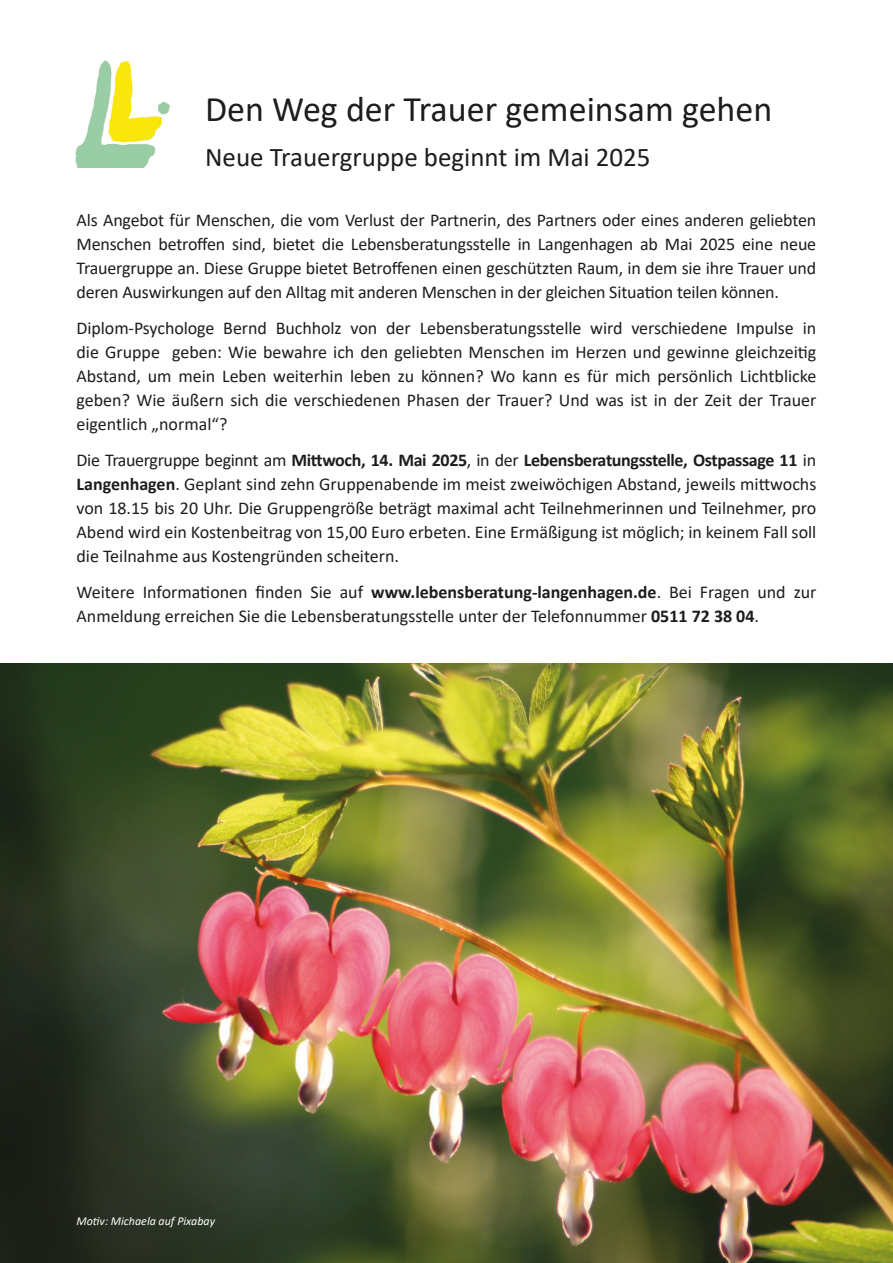
<style>
.page{position:relative;width:893px;height:1263px;background:#fff}
.page>*{position:absolute;margin:0;border:0;box-sizing:border-box;transform-origin:0 0}
.t1{font:36px "Calibri";color:#1d1d1b}
.t2{font:27px "Calibri";color:#1d1d1b}
.t3{font:18px/24px "Calibri";color:#1d1d1b;text-align:justify}
.t4{font:italic 12px "Calibri";color:#fff}
.s1{font-weight:700}
</style>
<div class="page">
<img style="left:76px;top:60px;width:93px;height:108px">
<img style="left:0;top:663px;width:893px;height:600px">
<h1 class="t1" style="left:205px;top:84px;width:569px">Den Weg der Trauer gemeinsam gehen</h1>
<h2 class="t2" style="left:205px;top:138px;width:447px">Neue Trauergruppe beginnt im Mai 2025</h2>
<p class="t3" style="left:77px;top:208px;width:741px">Als Angebot für Menschen, die vom Verlust der Partnerin, des Partners oder eines anderen geliebten Menschen betroffen sind, bietet die Lebensberatungsstelle in Langenhagen ab Mai 2025 eine neue Trauergruppe an. Diese Gruppe bietet Betroffenen einen geschützten Raum, in dem sie ihre Trauer und deren Auswirkungen auf den Alltag mit anderen Menschen in der gleichen Situation teilen können.</p>
<p class="t3" style="left:77px;top:316px;width:741px">Diplom-Psychologe Bernd Buchholz von der Lebensberatungsstelle wird verschiedene Impulse in die Gruppe geben: Wie bewahre ich den geliebten Menschen im Herzen und gewinne gleichzeitig Abstand, um mein Leben weiterhin leben zu können? Wo kann es für mich persönlich Lichtblicke geben? Wie äußern sich die verschiedenen Phasen der Trauer? Und was ist in der Zeit der Trauer eigentlich „normal“?</p>
<p class="t3" style="left:77px;top:448px;width:741px">Die Trauergruppe beginnt am <span class="s1">Mittwoch, 14. Mai 2025</span>, in der <span class="s1">Lebensberatungsstelle, Ostpassage 11</span> in <span class="s1">Langenhagen</span>. Geplant sind zehn Gruppenabende im meist zweiwöchigen Abstand, jeweils mittwochs von 18.15 bis 20 Uhr. Die Gruppengröße beträgt maximal acht Teilnehmerinnen und Teilnehmer, pro Abend wird ein Kostenbeitrag von 15,00 Euro erbeten. Eine Ermäßigung ist möglich; in keinem Fall soll die Teilnahme aus Kostengründen scheitern.</p>
<p class="t3" style="left:77px;top:580px;width:741px">Weitere Informationen finden Sie auf <span class="s1">www.lebensberatung-langenhagen.de</span>. Bei Fragen und zur<br>Anmeldung erreichen Sie die Lebensberatungsstelle unter der Telefonnummer <span class="s1">0511 72 38 04</span>.</p>
<p class="t4" style="left:77px;top:1213px;width:140px">Motiv: Michaela auf Pixabay</p>
</div>
